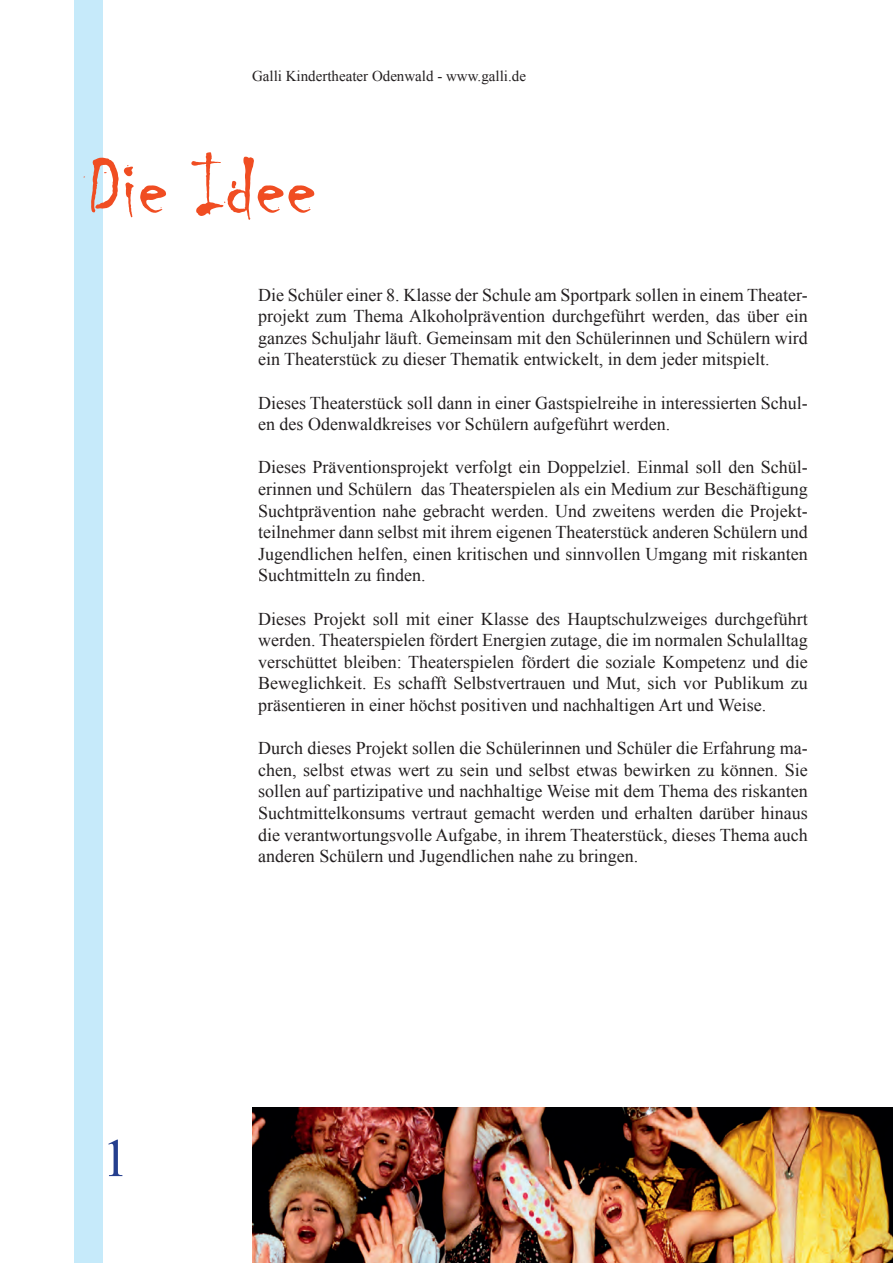
<style>
.page{position:relative;width:893px;height:1263px;background:#fff}
.page>*{position:absolute;margin:0;border:0;box-sizing:border-box;transform-origin:0 0}
.t1{font:90px "Chiller";color:#f04d22}
.t2{font:54px "Times New Roman";color:#253f8e}
.t3{font:18px/21.6px "Times New Roman";color:#231f20;text-align:justify}
.t4{font:15px "Times New Roman";color:#231f20}
</style>
<div class="page">
<div style="left:74px;top:0;width:28px;height:1263px;background:#c6eafa"></div>
<img style="left:252px;top:1107px;width:641px;height:156px">
<p class="t4" style="left:252px;top:66px;width:275px">Galli Kindertheater Odenwald - www.galli.de</p>
<h1 class="t1" style="left:85px;top:138px;width:233px">Die Idee</h1>
<h2 class="t2" style="left:102px;top:1122px;width:28px">1</h2>
<p class="t3" style="left:258px;top:283px;width:551px">Die Schüler einer 8. Klasse der Schule am Sportpark sollen in einem Theater&shy;projekt zum Thema Alkoholprävention durchgeführt werden, das über ein ganzes Schuljahr läuft. Gemeinsam mit den Schülerinnen und Schülern wird ein Theaterstück zu dieser Thematik entwickelt, in dem jeder mitspielt.</p>
<p class="t3" style="left:258px;top:391px;width:551px">Dieses Theaterstück soll dann in einer Gastspielreihe in interessierten Schul&shy;en des Odenwaldkreises vor Schülern aufgeführt werden.</p>
<p class="t3" style="left:258px;top:456px;width:551px">Dieses Präventionsprojekt verfolgt ein Doppelziel. Einmal soll den Schül&shy;erinnen und Schülern das Theaterspielen als ein Medium zur Beschäftigung Suchtprävention nahe gebracht werden. Und zweitens werden die Projekt&shy;teilnehmer dann selbst mit ihrem eigenen Theaterstück anderen Schülern und Jugendlichen helfen, einen kritischen und sinnvollen Umgang mit riskanten Suchtmitteln zu finden.</p>
<p class="t3" style="left:258px;top:607px;width:551px">Dieses Projekt soll mit einer Klasse des Hauptschulzweiges durchgeführt werden. Theaterspielen fördert Energien zutage, die im normalen Schulalltag verschüttet bleiben: Theaterspielen fördert die soziale Kompetenz und die Beweglichkeit. Es schafft Selbstvertrauen und Mut, sich vor Publikum zu präsentieren in einer höchst positiven und nachhaltigen Art und Weise.</p>
<p class="t3" style="left:258px;top:737px;width:551px">Durch dieses Projekt sollen die Schülerinnen und Schüler die Erfahrung ma&shy;chen, selbst etwas wert zu sein und selbst etwas bewirken zu können. Sie sollen auf partizipative und nachhaltige Weise mit dem Thema des riskanten Suchtmittelkonsums vertraut gemacht werden und erhalten darüber hinaus die verantwortungsvolle Aufgabe, in ihrem Theaterstück, dieses Thema auch anderen Schülern und Jugendlichen nahe zu bringen.</p>
</div>
